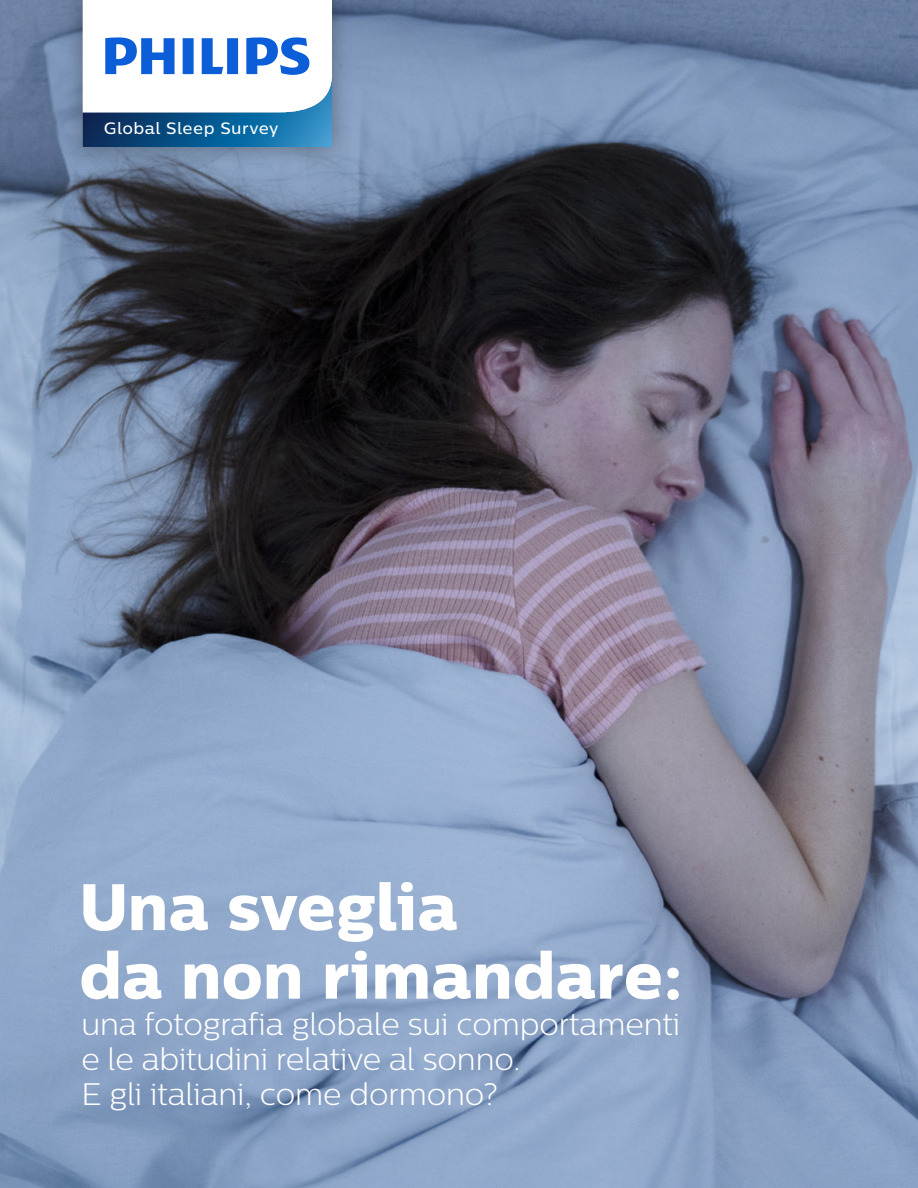
<style>
.page{position:relative;width:918px;height:1188px;background:#fff}
.page>*{position:absolute;margin:0;border:0;box-sizing:border-box;transform-origin:0 0}
.t1{font:65.55px/68.6px "Centrale Sans X Bold";letter-spacing:.01em;color:#fff}
.t2{font:300 31.05px/34.5px "Centrale Sans";letter-spacing:-.005em;color:#fff}
.t3{font:500 16.35px "Centrale Sans";letter-spacing:.025em;color:#fff}
</style>
<div class="page">
<img style="left:0;top:0;width:918px;height:1188px">
<img style="left:53px;top:0;width:300px;height:177px">
<svg style="left:83px;top:0;width:249px;height:147px"></svg>
<p class="t3" style="left:104px;top:118px;width:176px">Global Sleep Survey</p>
<h1 class="t1" style="left:80px;top:872px;width:605px">Una sveglia<br>da non rimandare:</h1>
<p class="t2" style="left:81px;top:1007px;width:600px">una fotografia globale sui comportamenti e le abitudini relative al sonno.<br>E gli italiani, come dormono?</p>
</div>
